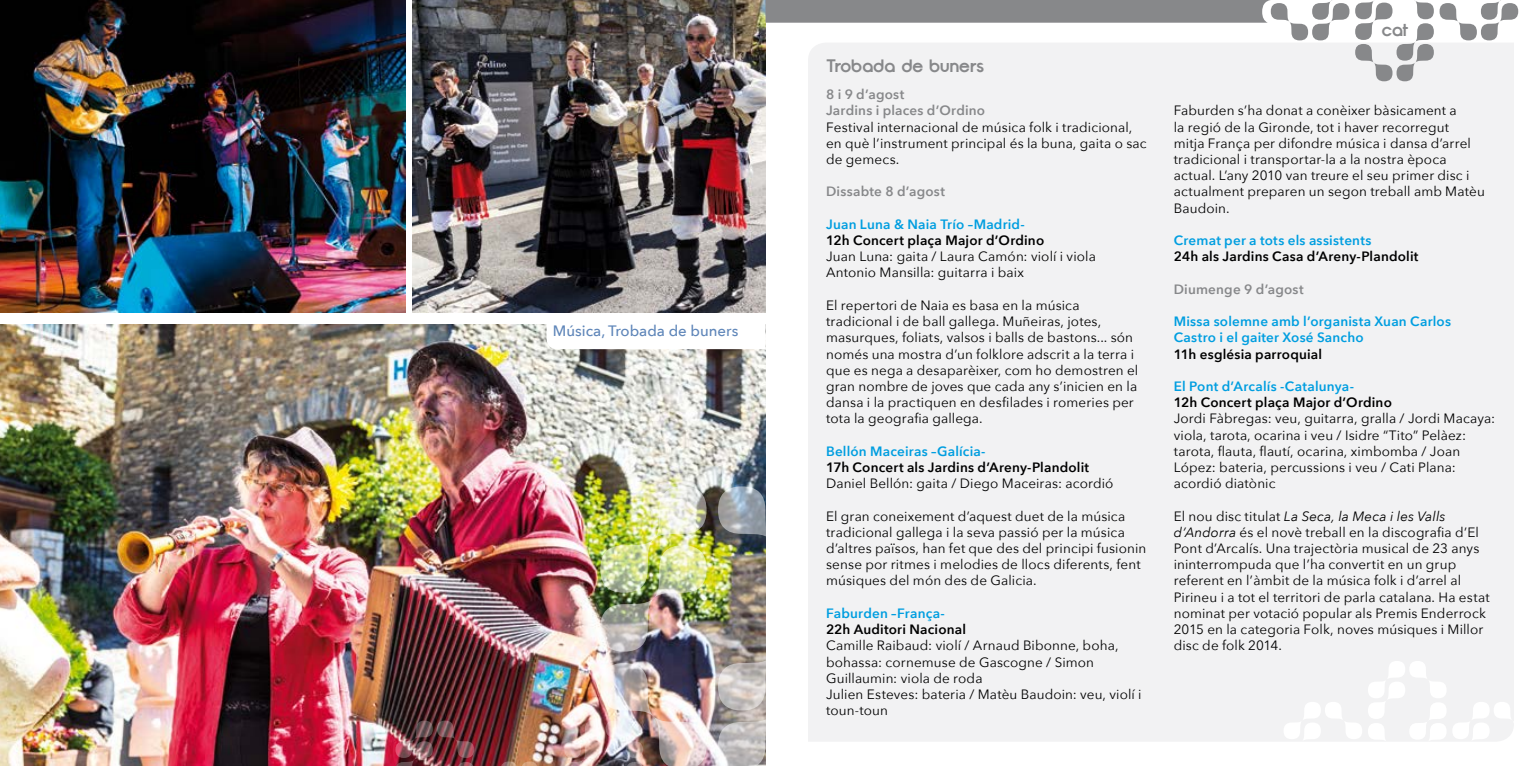
<style>
.page{position:relative;width:1531px;height:766px;background:#fff}
.page>*{position:absolute;margin:0;border:0;box-sizing:border-box;transform-origin:0 0}
.t1{font:700 18px "Opificio";color:#87888a}
.t2{font:500 15px "Avenir Next";color:#5f86b9}
.t3{font:13.5px/16.2px "Avenir Next";letter-spacing:.01em;color:#000}
.t4{font:600 13.5px/16.2px "Avenir Next";letter-spacing:.015em;color:#009ee0}
.t5{font:600 13.5px "Avenir Next";letter-spacing:.015em;color:#000}
.t6{font:600 13.5px/16.2px "Avenir Next";letter-spacing:.015em;color:#87888a}
.s1{font-style:italic}
</style>
<div class="page">
<img style="left:0;top:0;width:405px;height:312px">
<img style="left:412px;top:0;width:353px;height:312px">
<img style="left:0;top:324px;width:765px;height:441px">
<img style="left:600px;top:486px;width:166px;height:279px">
<img style="left:395px;top:720px;width:79px;height:45px">
<img style="left:564px;top:720px;width:79px;height:45px">
<svg style="left:480px;top:761px;width:78px;height:4px"></svg>
<svg style="left:546px;top:324px;width:219px;height:25px"></svg>
<div style="left:808px;top:43px;width:706px;height:698px;background:#f2f2f3"></div>
<svg style="left:765px;top:0;width:584px;height:40px"></svg>
<svg style="left:1355px;top:0;width:163px;height:81px"></svg>
<svg style="left:1452px;top:701px;width:62px;height:40px"></svg>
<svg style="left:1283px;top:701px;width:79px;height:40px"></svg>
<svg style="left:1368px;top:660px;width:78px;height:81px"></svg>
<p class="t2" style="left:553px;top:318px;width:187px">Música, Trobada de buners</p>
<h1 class="t1" style="left:826px;top:55px;width:159px">Trobada de buners</h1>
<p class="t6" style="left:826px;top:86px;width:161px">8 i 9 d’agost<br>Jardins i places d’Ordino</p>
<p class="t3" style="left:826px;top:118px;width:322px">Festival internacional de música folk i tradicional, en què l’instrument principal és la buna, gaita o sac de gemecs.</p>
<p class="t6" style="left:826px;top:183px;width:120px">Dissabte 8 d’agost</p>
<p class="t4" style="left:826px;top:215px;width:200px">Juan Luna &amp; Naia Trío –Madrid-</p>
<p class="t5" style="left:826px;top:229px;width:220px">12h Concert plaça Major d’Ordino</p>
<p class="t3" style="left:826px;top:248px;width:271px">Juan Luna: gaita / Laura Camón: violí i viola<br>Antonio Mansilla: guitarra i baix</p>
<p class="t3" style="left:826px;top:296px;width:314px">El repertori de Naia es basa en la música tradicional i de ball gallega. Muñeiras, jotes, masurques, foliats, valsos i balls de bastons... són només una mostra d’un folklore adscrit a la terra i que es nega a desaparèixer, com ho demostren el gran nombre de joves que cada any s’inicien en la dansa i la practiquen en desfilades i romeries per tota la geografia gallega.</p>
<p class="t4" style="left:826px;top:442px;width:161px">Bellón Maceiras –Galícia-</p>
<p class="t5" style="left:826px;top:455px;width:265px">17h Concert als Jardins d’Areny-Plandolit</p>
<p class="t3" style="left:826px;top:474px;width:289px">Daniel Bellón: gaita / Diego Maceiras: acordió</p>
<p class="t3" style="left:826px;top:507px;width:322px">El gran coneixement d’aquest duet de la música tradicional gallega i la seva passió per la música d’altres països, han fet que des del principi fusionin sense por ritmes i melodies de llocs diferents, fent músiques del món des de Galicia.</p>
<p class="t4" style="left:826px;top:604px;width:120px">Faburden –França-</p>
<p class="t5" style="left:826px;top:617px;width:141px">22h Auditori Nacional</p>
<p class="t3" style="left:826px;top:636px;width:317px">Camille Raibaud: violí / Arnaud Bibonne, boha, bohassa: cornemuse de Gascogne / Simon Guillaumin: viola de roda<br>Julien Esteves: bateria / Matèu Baudoin: veu, violí i toun-toun</p>
<h1 class="t1" style="left:1381px;top:19px;width:28px">cat</h1>
<p class="t3" style="left:1174px;top:102px;width:313px">Faburden s’ha donat a conèixer bàsicament a<br>la regió de la Gironde, tot i haver recorregut<br>mitja França per difondre música i dansa d’arrel tradicional i transportar-la a la nostra època actual. L’any 2010 van treure el seu primer disc i actualment preparen un segon treball amb Matèu Baudoin.</p>
<p class="t4" style="left:1174px;top:232px;width:199px">Cremat per a tots els assistents</p>
<p class="t5" style="left:1174px;top:245px;width:246px">24h als Jardins Casa d’Areny-Plandolit</p>
<p class="t6" style="left:1174px;top:280px;width:131px">Diumenge 9 d’agost</p>
<p class="t4" style="left:1174px;top:313px;width:279px">Missa solemne amb l’organista Xuan Carlos<br>Castro i el gaiter Xosé Sancho</p>
<p class="t5" style="left:1174px;top:342px;width:150px">11h església parroquial</p>
<p class="t4" style="left:1174px;top:377px;width:182px">El Pont d’Arcalís -Catalunya-</p>
<p class="t5" style="left:1174px;top:391px;width:220px">12h Concert plaça Major d’Ordino</p>
<p class="t3" style="left:1174px;top:410px;width:323px">Jordi Fàbregas: veu, guitarra, gralla / Jordi Macaya: viola, tarota, ocarina i veu / Isidre “Tito” Pelàez: tarota, flauta, flautí, ocarina, ximbomba / Joan López: bateria, percussions i veu / Cati Plana: acordió diatònic</p>
<p class="t3" style="left:1174px;top:507px;width:317px">El nou disc titulat <span class="s1">La Seca, la Meca i les Valls d’Andorra</span> és el novè treball en la discografia d’El Pont d’Arcalís. Una trajectòria musical de 23 anys ininterrompuda que l’ha convertit en un grup referent en l’àmbit de la música folk i d’arrel al Pirineu i a tot el territori de parla catalana. Ha estat nominat per votació popular als Premis Enderrock 2015 en la categoria Folk, noves músiques i Millor disc de folk 2014.</p>
</div>
